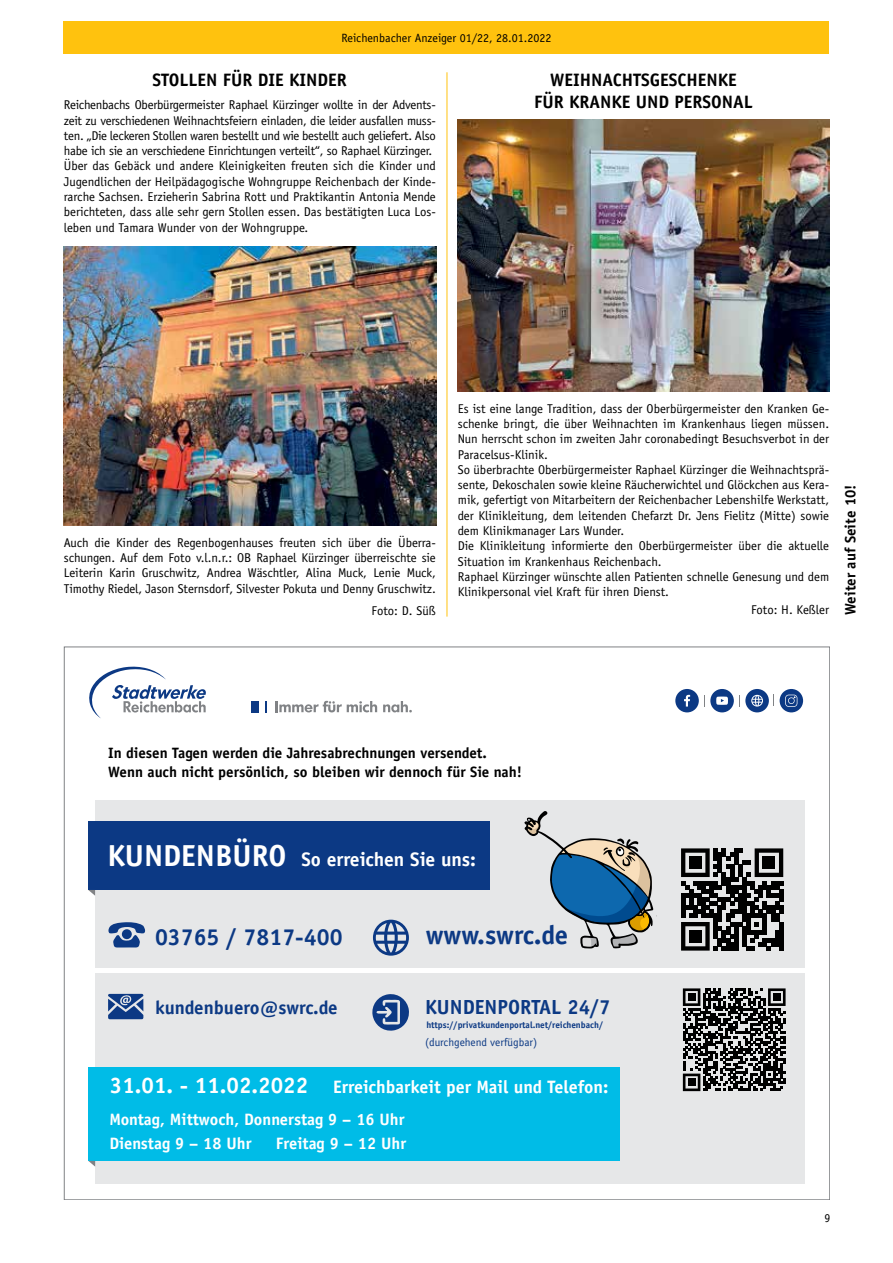
<style>
.page{position:relative;width:893px;height:1263px;background:#fff}
.page>*{position:absolute;margin:0;border:0;box-sizing:border-box;transform-origin:0 0}
.t1{font:700 26.55px "Officina Sans LT";color:#0c3984}
.t2{font:700 23.25px "Officina Sans LT";color:#0c3984}
.t3{font:700 20.4px "Officina Sans LT";color:#0c3984}
.t4{font:700 19.65px "Officina Sans LT";color:#fff}
.t5{font:700 18.9px "Officina Sans LT";color:#0c3984}
.t6{font:700 18px/21.6px "Officina Sans";color:#000;text-align:center}
.t7{font:700 18px "Officina Sans LT";color:#fff}
.t8{font:700 16.5px/24.3px "Officina Sans LT";color:#fff}
.t9{font:700 15px/18.3px "Officina Sans LT";color:#000}
.t10{font:700 15px "Officina Sans";color:#000}
.t11{font:12.75px/15.3px "Officina Sans";color:#000;text-align:justify}
.t12{font:12.75px/15.3px "Officina Sans";letter-spacing:-.02em;color:#000}
.t13{font:12px "Officina Sans";color:#000}
.t14{font:11.25px "Officina Sans LT";color:#0c3984}
.t15{font:700 9.15px "Officina Sans LT";color:#0c3984}
.s1{font-size:30.45px}
.s2{font-size:22.5px}
</style>
<div class="page">
<div style="left:64px;top:21px;width:765px;height:33px;background:#ffc20e"></div>
<hr style="left:447px;top:72px;width:1px;height:545px;background:#ffc20e">
<div style="left:95px;top:800px;width:709px;height:384px;background:#e6e7e8"></div>
<div style="left:251px;top:701px;width:8px;height:11px;background:#0c3984"></div>
<svg style="left:265px;top:701px;width:2px;height:11px"></svg>
<svg style="left:276px;top:700px;width:101px;height:13px"></svg>
<svg style="left:383px;top:701px;width:29px;height:12px"></svg>
<svg style="left:89px;top:666px;width:117px;height:52px"></svg>
<div style="left:780px;top:689px;width:23px;height:23px;background:#0c3984;border-radius:50%"></div>
<svg style="left:675px;top:689px;width:99px;height:23px"></svg>
<svg style="left:785px;top:695px;width:12px;height:12px"></svg>
<svg style="left:683px;top:988px;width:103px;height:103px"></svg>
<div style="left:688px;top:993px;width:7px;height:8px;background:#000"></div>
<div style="left:773px;top:993px;width:8px;height:8px;background:#000"></div>
<div style="left:688px;top:1078px;width:7px;height:8px;background:#000"></div>
<svg style="left:681px;top:848px;width:102px;height:102px"></svg>
<div style="left:689px;top:856px;width:12px;height:13px;background:#000"></div>
<div style="left:763px;top:856px;width:12px;height:13px;background:#000"></div>
<div style="left:689px;top:930px;width:12px;height:12px;background:#000"></div>
<div style="left:88px;top:822px;width:401px;height:68px;background:#0c3984"></div>
<svg style="left:88px;top:890px;width:7px;height:6px"></svg>
<div style="left:88px;top:1067px;width:532px;height:94px;background:#00bce7"></div>
<svg style="left:88px;top:1161px;width:7px;height:6px"></svg>
<svg style="left:108px;top:922px;width:37px;height:25px"></svg>
<div style="left:122px;top:929px;width:10px;height:10px;background:#0c3984;border-radius:50%"></div>
<svg style="left:108px;top:994px;width:36px;height:25px"></svg>
<svg style="left:373px;top:920px;width:36px;height:36px"></svg>
<svg style="left:376px;top:922px;width:30px;height:31px"></svg>
<svg style="left:372px;top:994px;width:37px;height:37px"></svg>
<svg style="left:524px;top:811px;width:133px;height:138px"></svg>
<hr style="left:83px;top:968px;width:734px;height:4px;background:#fff">
<img style="left:64px;top:247px;width:372px;height:279px">
<img style="left:458px;top:119px;width:371px;height:272px">
<p class="t13" style="left:341px;top:31px;width:212px">Reichenbacher Anzeiger 01/22, 28.01.2022</p>
<h3 class="t6" style="left:153px;top:69px;width:196px">STOLLEN FÜR DIE KINDER</h3>
<p class="t12" style="left:64px;top:97px;width:374px">Reichenbachs Oberbürgermeister Raphael Kürzinger wollte in der Advents&shy;zeit zu verschiedenen Weihnachtsfeiern einladen, die leider ausfallen muss&shy;ten. „Die leckeren Stollen waren bestellt und wie bestellt auch geliefert. Also habe ich sie an verschiedene Einrichtungen verteilt“, so Raphael Kürzinger.<br>Über das Gebäck und andere Kleinigkeiten freuten sich die Kinder und Jugendlichen der Heilpädagogische Wohngruppe Reichenbach der Kinde&shy;rarche Sachsen. Erzieherin Sabrina Rott und Praktikantin Antonia Mende berichteten, dass alle sehr gern Stollen essen. Das bestätigten Luca Los&shy;leben und Tamara Wunder von der Wohngruppe.</p>
<h3 class="t6" style="left:534px;top:69px;width:220px">WEIHNACHTSGESCHENKE<br>FÜR KRANKE UND PERSONAL</h3>
<p class="t11" style="left:64px;top:535px;width:374px">Auch die Kinder des Regenbogenhauses freuten sich über die Überra&shy;schungen. Auf dem Foto v.l.n.r.: OB Raphael Kürzinger überreischte sie Leiterin Karin Gruschwitz, Andrea Wäschtler, Alina Muck, Lenie Muck, Timothy Riedel, Jason Sternsdorf, Silvester Pokuta und Denny Gruschwitz.</p>
<p class="t11" style="left:372px;top:603px;width:66px">Foto: D. Süß</p>
<p class="t11" style="left:458px;top:401px;width:373px;text-align:left">Es ist eine lange Tradition, dass der Oberbürgermeister den Kranken Ge&shy;schenke bringt, die über Weihnachten im Krankenhaus liegen müssen.<br>Nun herrscht schon im zweiten Jahr coronabedingt Besuchsverbot in der Paracelsus-Klinik.<br>So überbrachte Oberbürgermeister Raphael Kürzinger die Weihnachtsprä&shy;sente, Dekoschalen sowie kleine Räucherwichtel und Glöckchen aus Kera&shy;mik, gefertigt von Mitarbeitern der Reichenbacher Lebenshilfe Werkstatt, der Klinikleitung, dem leitenden Chefarzt Dr. Jens Fielitz (Mitte) sowie dem Klinikmanager Lars Wunder.<br>Die Klinikleitung informierte den Oberbürgermeister über die aktuelle Situation im Krankenhaus Reichenbach.<br>Raphael Kürzinger wünschte allen Patienten schnelle Genesung und dem Klinikpersonal viel Kraft für ihren Dienst.</p>
<p class="t11" style="left:751px;top:602px;width:80px">Foto: H. Keßler</p>
<p class="t10" style="left:841px;top:615px;width:132px;rotate:-90deg">Weiter auf Seite 10!</p>
<p class="t9" style="left:108px;top:744px;width:415px">In diesen Tagen werden die Jahresabrechnungen versendet.<br>Wenn auch nicht persönlich, so bleiben wir dennoch für Sie nah!</p>
<h3 class="t4" style="left:107px;top:847px;width:370px"><span class="s1">KUNDENBÜRO</span> So erreichen Sie uns:</h3>
<h2 class="t2" style="left:155px;top:922px;width:189px">03765 / 7817-400</h2>
<h3 class="t5" style="left:155px;top:996px;width:184px">kundenbuero@swrc.de</h3>
<h1 class="t1" style="left:426px;top:919px;width:144px">www.swrc.de</h1>
<h3 class="t3" style="left:425px;top:994px;width:187px">KUNDENPORTAL 24/7</h3>
<p class="t15" style="left:426px;top:1019px;width:178px">https://privatkundenportal.net/reichenbach/</p>
<p class="t14" style="left:425px;top:1035px;width:114px">(durchgehend verfügbar)</p>
<h3 class="t7" style="left:110px;top:1075px;width:500px"><span class="s2">31.01. - 11.02.2022</span> Erreichbarkeit per Mail und Telefon:</h3>
<p class="t8" style="left:109px;top:1107px;width:297px">Montag, Mittwoch, Donnerstag 9 – 16 Uhr<br>Dienstag 9 – 18 Uhr</p>
<p class="t8" style="left:276px;top:1131px;width:132px">Freitag 9 – 12 Uhr</p>
<p class="t13" style="left:824px;top:1211px;width:7px">9</p>
</div>
